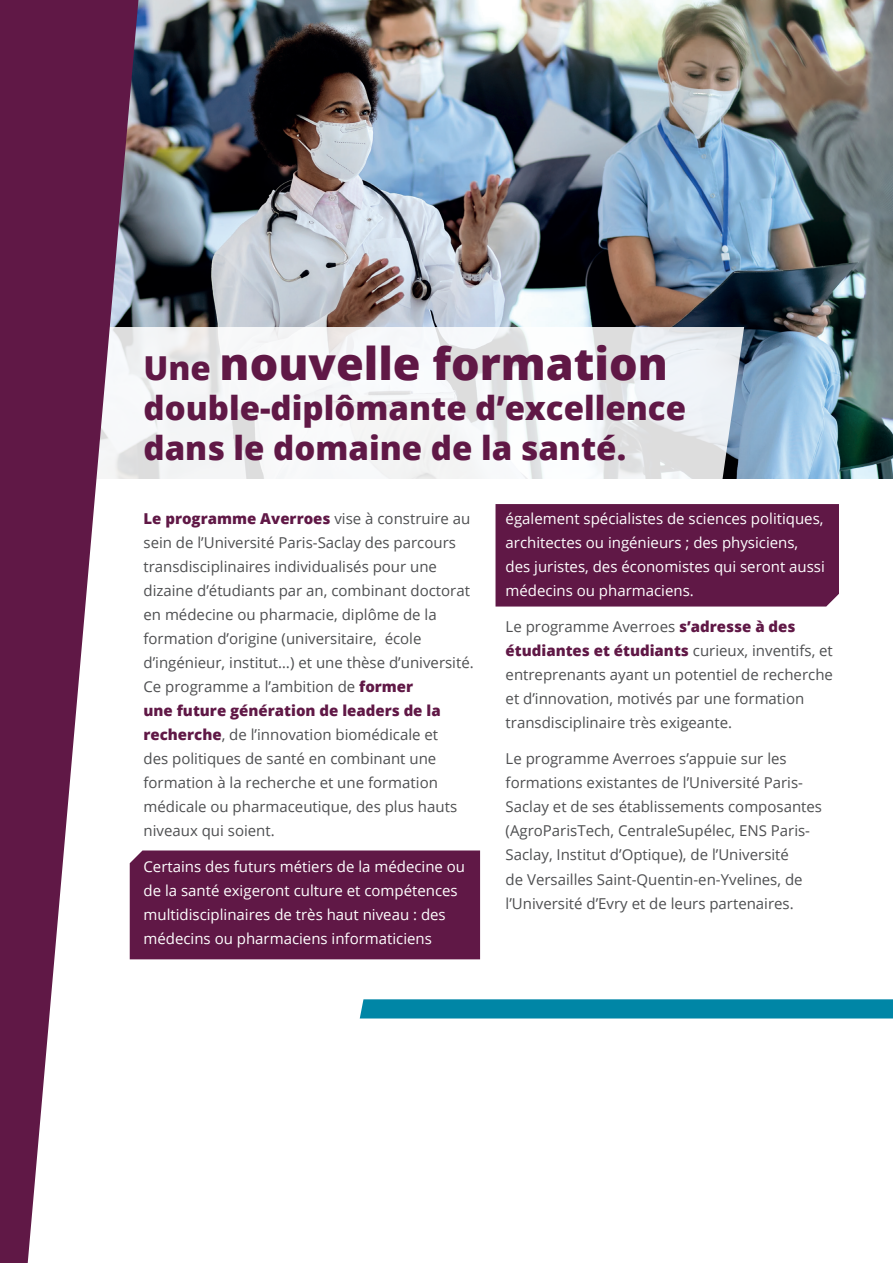
<style>
.page{position:relative;width:893px;height:1263px;background:#fff}
.page>*{position:absolute;margin:0;border:0;box-sizing:border-box;transform-origin:0 0}
.t1{font:800 45px "Open Sans";color:#601846}
.t2{font:800 33px/39.6px "Open Sans";color:#601846}
.t3{font:15px/24px "Open Sans";color:#4e4f51}
.t4{font:15px/24px "Open Sans";color:#fff}
.s1{font-size:33px}
.s2{font-weight:800;color:#601846}
</style>
<div class="page">
<div style="left:138px;top:850px;width:342px;height:109px;background:#601846"></div>
<div style="left:495px;top:504px;width:344px;height:102px;background:#601846"></div>
<img style="left:138px;top:0;width:755px;height:479px">
<div style="left:360px;top:999px;width:533px;height:19px;background:#0086a6"></div>
<svg style="left:892px;top:68px;width:1px;height:19px"></svg>
<svg style="left:138px;top:327px;width:606px;height:152px;fill:#f4f5f7"></svg>
<svg style="left:0;top:0;width:138px;height:1263px;fill:#601846"></svg>
<h1 class="t1" style="left:144px;top:330px;width:526px"><span class="s1">Une</span> nouvelle formation</h1>
<h2 class="t2" style="left:143px;top:386px;width:544px">double-diplômante d’excellence dans le domaine de la santé.</h2>
<p class="t3" style="left:144px;top:506px;width:332px"><span class="s2">Le programme Averroes</span> vise à construire au sein de l’Université Paris-Saclay des parcours transdisciplinaires individualisés pour une dizaine d’étudiants par an, combinant doctorat en médecine ou pharmacie, diplôme de la formation d’origine (universitaire, école d’ingénieur, institut…) et une thèse d’université.<br>Ce programme a l’ambition de <span class="s2">former<br>une future génération de leaders de la recherche</span>, de l’innovation biomédicale et<br>des politiques de santé en combinant une formation à la recherche et une formation médicale ou pharmaceutique, des plus hauts niveaux qui soient.</p>
<p class="t4" style="left:144px;top:854px;width:323px">Certains des futurs métiers de la médecine ou de la santé exigeront culture et compétences multidisciplinaires de très haut niveau : des médecins ou pharmaciens informaticiens</p>
<p class="t4" style="left:506px;top:506px;width:321px">également spécialistes de sciences politiques, architectes ou ingénieurs ; des physiciens, des juristes, des économistes qui seront aussi médecins ou pharmaciens.</p>
<p class="t3" style="left:506px;top:614px;width:329px">Le programme Averroes <span class="s2">s’adresse à des étudiantes et étudiants</span> curieux, inventifs, et entreprenants ayant un potentiel de recherche et d’innovation, motivés par une formation transdisciplinaire très exigeante.</p>
<p class="t3" style="left:506px;top:747px;width:318px">Le programme Averroes s’appuie sur les formations existantes de l’Université Paris-Saclay et de ses établissements composantes (AgroParisTech, CentraleSupélec, ENS Paris-Saclay, Institut d’Optique), de l’Université<br>de Versailles Saint-Quentin-en-Yvelines, de l’Université d’Evry et de leurs partenaires.</p>
</div>
